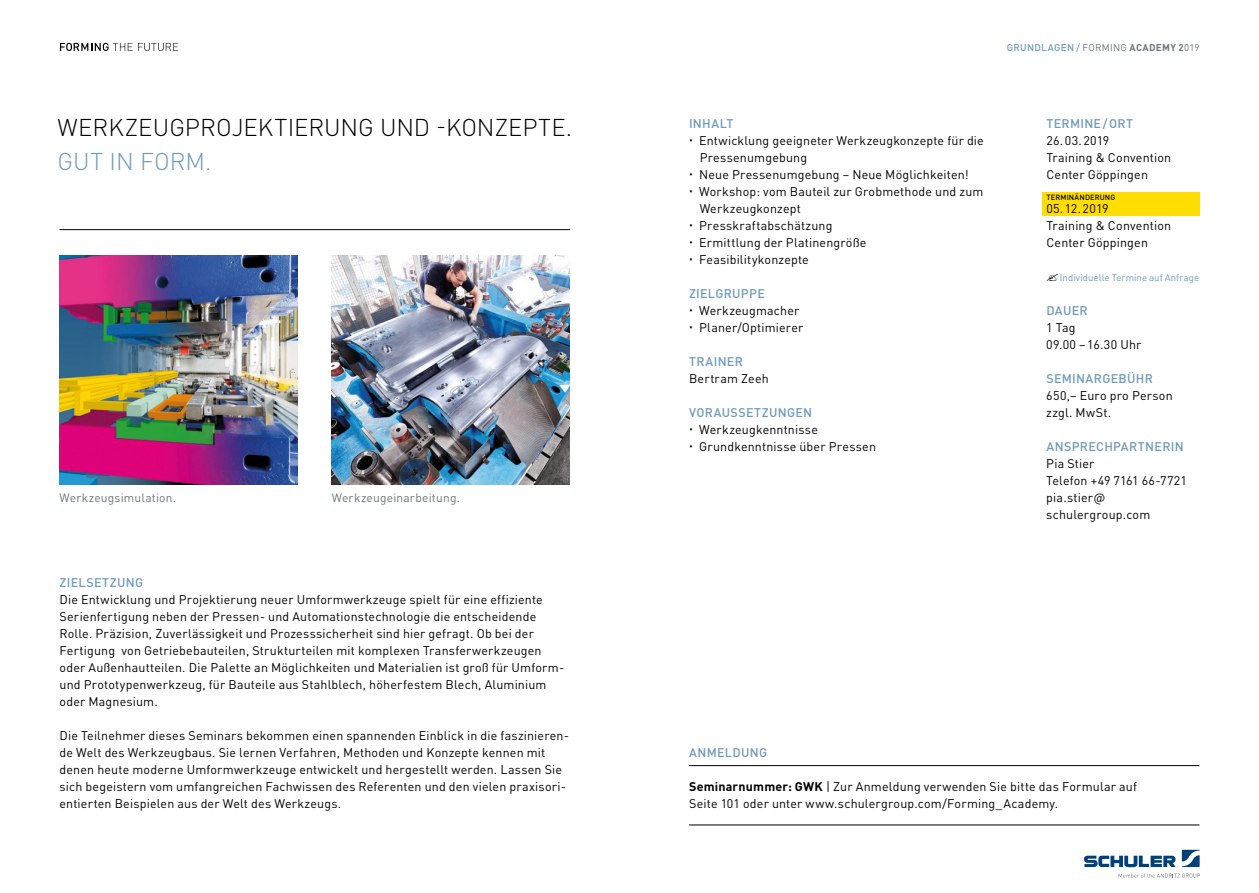
<style>
.page{position:relative;width:1259px;height:893px;background:#fff}
.page>*{position:absolute;margin:0;border:0;box-sizing:border-box;transform-origin:0 0}
.t1{font:300 24px "DIN Pro";color:#000}
.t2{font:300 24px "DIN Pro";letter-spacing:.005em;color:#6e9ab9}
.t3{font:12.45px/17px "DIN Pro";letter-spacing:.015em;color:#000}
.t4{font:500 12.45px "DIN Pro";letter-spacing:.025em;color:#6e9ab9}
.t5{font:12px "DIN Pro";letter-spacing:.015em;color:#6c767c}
.t6{font:700 9.75px "DIN Pro";letter-spacing:.04em;color:#6c767c}
.t7{font:500 9.75px "DIN Pro";color:#6e9ab9}
.t8{font:9.75px "DIN Pro";color:#6c767c}
.t9{font:9.6px "DIN Pro";letter-spacing:.005em;color:#6e9ab9}
.t10{font:500 7.5px "DIN Pro";letter-spacing:.01em;color:#000}
.s1{font-weight:400}
.s2{font-weight:700}
</style>
<div class="page">
<svg style="left:1084px;top:856px;width:91px;height:11px"></svg>
<svg style="left:1181px;top:850px;width:18px;height:17px"></svg>
<svg style="left:1118px;top:873px;width:82px;height:5px"></svg>
<svg style="left:60px;top:43px;width:118px;height:8px"></svg>
<hr style="left:60px;top:229px;width:510px;height:1px;background:#000">
<hr style="left:689px;top:765px;width:510px;height:1px;background:#000">
<hr style="left:689px;top:825px;width:510px;height:1px;background:#000">
<img style="left:60px;top:255px;width:238px;height:230px">
<img style="left:332px;top:255px;width:238px;height:230px">
<div style="left:1042px;top:192px;width:157px;height:24px;background:#fd0"></div>
<h1 class="t1" style="left:58px;top:109px;width:516px">WERKZEUGPROJEKTIERUNG UND -KONZEPTE.</h1>
<h1 class="t2" style="left:58px;top:143px;width:156px">GUT IN FORM.</h1>
<p class="t5" style="left:60px;top:488px;width:118px">Werkzeugsimulation.</p>
<p class="t5" style="left:332px;top:488px;width:130px">Werkzeugeinarbeitung.</p>
<p class="t4" style="left:60px;top:572px;width:85px">ZIELSETZUNG</p>
<p class="t3" style="left:60px;top:590px;width:506px">Die Entwicklung und Projektierung neuer Umformwerkzeuge spielt für eine effiziente Serienfertigung neben der Pressen- und Automationstechnologie die entscheidende Rolle. Präzision, Zuverlässigkeit und Prozesssicherheit sind hier gefragt. Ob bei der Fertigung von Getriebebauteilen, Strukturteilen mit komplexen Transferwerkzeugen oder Außenhautteilen. Die Palette an Möglichkeiten und Materialien ist groß für Umform&shy;und Prototypenwerkzeug, für Bauteile aus Stahlblech, höherfestem Blech, Aluminium oder Magnesium.</p>
<p class="t3" style="left:60px;top:726px;width:511px">Die Teilnehmer dieses Seminars bekommen einen spannenden Einblick in die faszinieren&shy;de Welt des Werkzeugbaus. Sie lernen Verfahren, Methoden und Konzepte kennen mit denen heute moderne Umformwerkzeuge entwickelt und hergestellt werden. Lassen Sie sich begeistern vom umfangreichen Fachwissen des Referenten und den vielen praxisori&shy;entierten Beispielen aus der Welt des Werkzeugs.</p>
<p class="t7" style="left:1007px;top:40px;width:8px">GRUN</p>
<p class="t7" style="left:1034px;top:40px;width:15px">DLAGEN</p>
<p class="t8" style="left:1076px;top:40px;width:20px">/ Form</p>
<p class="t6" style="left:1110px;top:39px;width:91px"><span class="s1">ing</span> Academy 2<span class="s1">019</span></p>
<p class="t4" style="left:689px;top:113px;width:46px">I NHALT</p>
<p class="t3" style="left:699px;top:130px;width:286px">Entwicklung geeigneter Werkzeugkonzepte für die<br>Pressenumgebung<br>Neue Pressenumgebung – Neue Möglichkeiten!<br>Workshop: vom Bauteil zur Grobmethode und zum<br>Werkzeugkonzept<br>Presskraftabschätzung<br>Ermittlung der Platinengröße<br>Feasibilitykonzepte</p>
<p class="t4" style="left:689px;top:283px;width:77px">ZIELGRUPPE</p>
<p class="t3" style="left:699px;top:300px;width:106px">Werkzeugmacher<br>Planer/Optimierer</p>
<p class="t4" style="left:689px;top:351px;width:55px">TRAINER</p>
<p class="t3" style="left:689px;top:368px;width:81px">Bertram Zeeh</p>
<p class="t4" style="left:689px;top:402px;width:125px">VORAUSSETZUNGEN</p>
<p class="t3" style="left:699px;top:419px;width:178px">Werkzeugkenntnisse<br>Grundkenntnisse über Pressen</p>
<p class="t4" style="left:1046px;top:113px;width:88px">TERMINE/ ORT</p>
<p class="t3" style="left:1046px;top:130px;width:126px">26.03.2019<br>Training &amp; Convention<br>Center Göppingen</p>
<p class="t3" style="left:1046px;top:198px;width:126px">05.12.2019<br>Training &amp; Convention<br>Center Göppingen</p>
<p class="t9" style="left:1060px;top:270px;width:141px">I ndividuelle Termine auf Anfrage</p>
<p class="t4" style="left:1046px;top:300px;width:43px">DAUER</p>
<p class="t3" style="left:1046px;top:317px;width:97px">1 Tag<br>09.00 –16.30 Uhr</p>
<p class="t4" style="left:1046px;top:368px;width:108px">SEM INARGEBÜHR</p>
<p class="t3" style="left:1046px;top:385px;width:128px">650,– Euro pro Person zzgl. MwSt.</p>
<p class="t4" style="left:1046px;top:436px;width:139px">ANSPRECHPARTNERIN</p>
<p class="t3" style="left:1046px;top:454px;width:142px">Pia Stier<br>Telefon +49 7161 66-7721 pia.stier@ schulergroup.com</p>
<p class="t10" style="left:1046px;top:191px;width:70px">TERM INÄNDERUNG</p>
<p class="t4" style="left:689px;top:742px;width:78px">ANMELDUNG</p>
<p class="t3" style="left:689px;top:777px;width:449px"><span class="s2">Seminarnummer: GWK</span> | Zur Anmeldung verwenden Sie bitte das Formular auf<br>Seite 101 oder unter www.schulergroup.com/Forming_Academy.</p>
</div>
